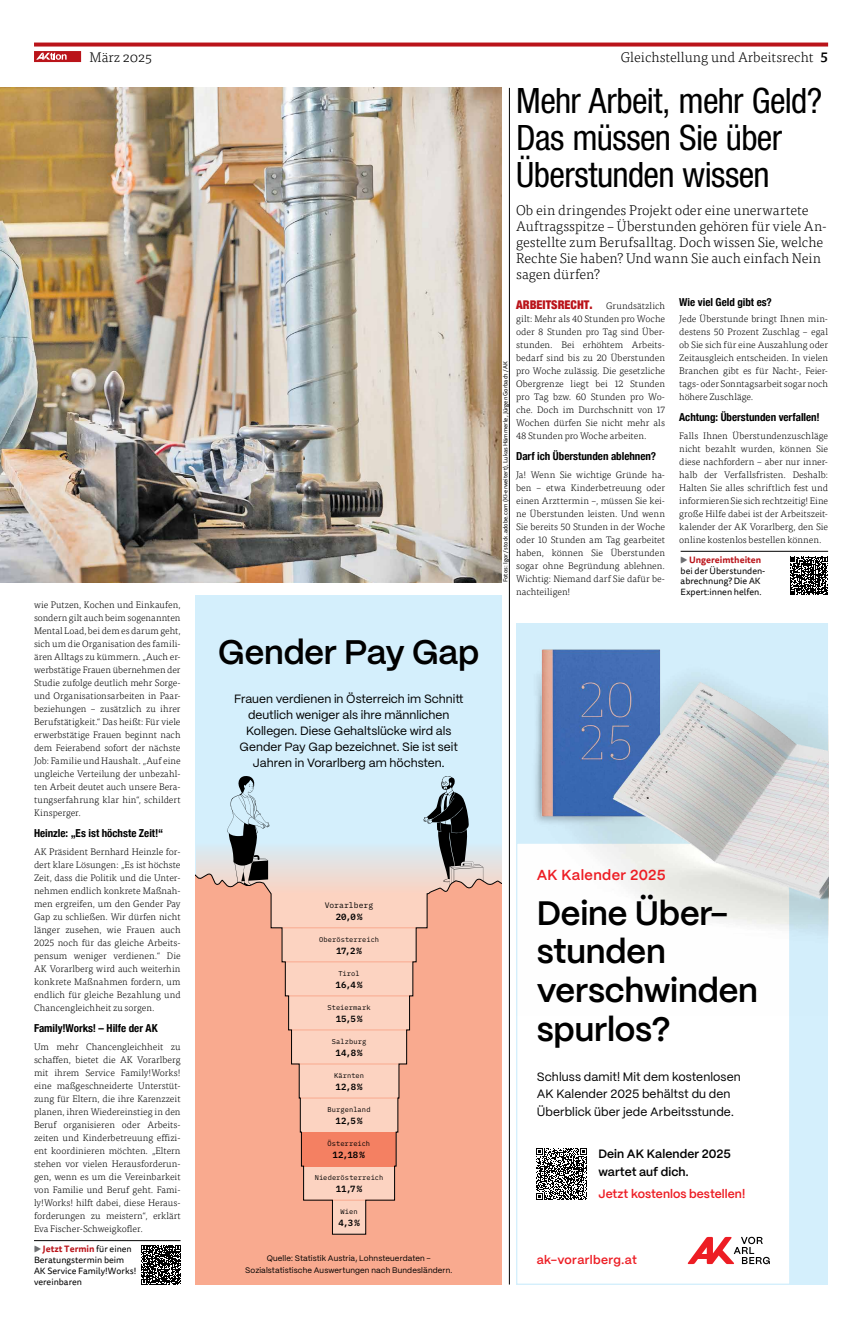
<style>
.page{position:relative;width:865px;height:1333px;background:#fff}
.page>*{position:absolute;margin:0;border:0;box-sizing:border-box;transform-origin:0 0}
.t1{font:condensed 35px/37px "Helvetica Neue LT Pro";letter-spacing:-.02em;color:#000}
.t2{font:600 34px "PP Mori";letter-spacing:-.005em;color:#000}
.t3{font:600 33.8px/38.7px "PP Mori";letter-spacing:-.005em;color:#000}
.t4{font:600 14.5px "PP Mori";letter-spacing:.025em;color:#ed1d24}
.t5{font:300 14px/16px "Tisa Pro";color:#000}
.t6{font:12.1px/17.5px "PP Mori";letter-spacing:.005em;color:#000}
.t7{font:600 12.1px/17.5px "PP Mori";letter-spacing:.005em;color:#000}
.t8{font:600 12.1px "PP Mori";letter-spacing:.005em;color:#ed1d24}
.t9{font:600 12.1px "PP Mori";letter-spacing:.03em;color:#ed1d24}
.t10{font:12px/16px "PP Mori";color:#000;text-align:center}
.t11{font:900 condensed 12px "Helvetica Neue";color:#ba141a}
.t12{font:700 condensed 11px "Helvetica Neue";color:#000}
.t13{font:300 9.5px/13px "Tisa Pro";color:#000;text-align:justify}
.t14{font:9px/10.8px "Tisa Sans Pro";color:#000}
.t15{font:600 9px "IBM Plex Mono";letter-spacing:.005em;color:#000}
.t16{font:8px/12px "PP Mori";letter-spacing:.015em;color:#000;text-align:center}
.t17{font:8px "IBM Plex Mono";color:#000}
.t18{font:7px "IBM Plex Mono";letter-spacing:.01em;color:#000}
.t19{font:6px "Tisa Sans Offc Pro";color:#000}
.s1{font-weight:500}
.s2{font-weight:700;font-size:12px;color:#6d6e71}
.s3{font-weight:700;color:#ba141a}
.s4{font-family:"Tisa Pro";font-weight:300;font-stretch:normal;font-size:9.5px;color:#000}
</style>
<div class="page">
<div style="left:34px;top:51px;width:47px;height:11px;background:#ba141a"></div>
<svg style="left:36px;top:53px;width:31px;height:7px"></svg>
<svg style="left:34px;top:43px;width:794px;height:4px;background:#c12e34"></svg>
<img style="left:0;top:88px;width:502px;height:494px">
<div style="left:516px;top:623px;width:312px;height:661px;background:#d4effc"></div>
<div style="left:517px;top:1015px;width:272px;height:269px;background:#fff"></div>
<svg style="left:687px;top:1236px;width:82px;height:28px;background:#e3acad"></svg>
<img style="left:517px;top:649px;width:311px;height:366px">
<svg style="left:535px;top:1147px;width:52px;height:52px;background:#797979"></svg>
<hr style="left:680px;top:551px;width:148px;height:1px;background:#000">
<svg style="left:790px;top:556px;width:38px;height:39px"></svg>
<hr style="left:34px;top:1240px;width:146px;height:1px;background:#000">
<svg style="left:141px;top:1245px;width:40px;height:39px"></svg>
<div style="left:196px;top:595px;width:306px;height:689px;background:#d4effc"></div>
<svg style="left:196px;top:849px;width:306px;height:21px"></svg>
<svg style="left:423px;top:776px;width:60px;height:94px"></svg>
<svg style="left:227px;top:776px;width:42px;height:94px"></svg>
<svg style="left:196px;top:870px;width:306px;height:414px;background:#f6b39b"></svg>
<hr style="left:509px;top:88px;width:1px;height:1196px;background:#000">
<h3 class="t5" style="left:89px;top:48px;width:64px">März 2025</h3>
<h3 class="t5" style="left:620px;top:48px;width:209px">Gleichstellung und Arbeitsrecht <span class="s1">5</span></h3>
<h1 class="t1" style="left:516px;top:82px;width:308px">Mehr Arbeit, mehr Geld?<br>Das müssen Sie über<br>Überstunden wissen</h1>
<h3 class="t5" style="left:516px;top:201px;width:312px">Ob ein dringendes Projekt oder eine unerwartete Auftragsspitze – Überstunden gehören für viele An&shy;gestellte zum Berufsalltag. Doch wissen Sie, welche Rechte Sie haben? Und wann Sie auch einfach Nein sagen dürfen?</h3>
<p class="t13" style="left:34px;top:598px;width:148px">wie Putzen, Kochen und Einkaufen, sondern gilt auch beim sogenannten Mental Load, bei dem es darum geht, sich um die Organisation des famili&shy;ären Alltags zu kümmern. „Auch er&shy;werbstätige Frauen übernehmen der Studie zufolge deutlich mehr Sorge&shy;und Organisationsarbeiten in Paar&shy;beziehungen – zusätzlich zu ihrer Berufstätigkeit.“ Das heißt: Für viele erwerbstätige Frauen beginnt nach dem Feierabend sofort der nächste Job: Familie und Haushalt. „Auf eine ungleiche Verteilung der unbezahl&shy;ten Arbeit deutet auch unsere Bera&shy;tungserfahrung klar hin“, schildert Kinsperger.</p>
<p class="t12" style="left:34px;top:823px;width:131px">Heinzle: „Es ist höchste Zeit!“</p>
<p class="t13" style="left:34px;top:845px;width:148px">AK Präsident Bernhard Heinzle for&shy;dert klare Lösungen: „Es ist höchste Zeit, dass die Politik und die Unter&shy;nehmen endlich konkrete Maßnah&shy;men ergreifen, um den Gender Pay Gap zu schließen. Wir dürfen nicht länger zusehen, wie Frauen auch 2025 noch für das gleiche Arbeits&shy;pensum weniger verdienen.“ Die AK Vorarlberg wird auch weiterhin konkrete Maßnahmen fordern, um endlich für gleiche Bezahlung und Chancengleichheit zu sorgen.</p>
<p class="t12" style="left:34px;top:1018px;width:125px">Family!Works! – Hilfe der AK</p>
<p class="t13" style="left:34px;top:1040px;width:148px">Um mehr Chancengleichheit zu schaffen, bietet die AK Vorarlberg mit ihrem Service Family!Works! eine maßgeschneiderte Unterstüt&shy;zung für Eltern, die ihre Karenzzeit planen, ihren Wiedereinstieg in den Beruf organisieren oder Arbeits&shy;zeiten und Kinderbetreuung effizi&shy;ent koordinieren möchten. „Eltern stehen vor vielen Herausforderun&shy;gen, wenn es um die Vereinbarkeit von Familie und Beruf geht. Fami&shy;ly!Works! hilft dabei, diese Heraus&shy;forderungen zu meistern“, erklärt Eva Fischer-Schweigkofler.</p>
<p class="t14" style="left:34px;top:1243px;width:104px"><span class="s2">▸</span> <span class="s3">Jetzt Termin</span> für einen<br>Beratungstermin beim<br>AK Service Family!Works! vereinbaren</p>
<h2 class="t2" style="left:218px;top:623px;width:262px">Gender Pay Gap</h2>
<p class="t10" style="left:234px;top:690px;width:231px">Frauen verdienen in Österreich im Schnitt deutlich weniger als ihre männlichen Kollegen. Diese Gehaltslücke wird als Gender Pay Gap bezeichnet. Sie ist seit Jahren in Vorarlberg am höchsten.</p>
<p class="t11" style="left:516px;top:295px;width:150px">ARBEITSRECHT. <span class="s4">Grundsätzlich</span></p>
<p class="t13" style="left:516px;top:312px;width:150px">gilt: Mehr als 40 Stunden pro Woche oder 8 Stunden pro Tag sind Über&shy;stunden. Bei erhöhtem Arbeits&shy;bedarf sind bis zu 20 Überstunden pro Woche zulässig. Die gesetzliche Obergrenze liegt bei 12 Stunden pro Tag bzw. 60 Stunden pro Wo&shy;che. Doch im Durchschnitt von 17<br>Wochen dürfen Sie nicht mehr als 48 Stunden pro Woche arbeiten.</p>
<p class="t12" style="left:516px;top:446px;width:141px">Darf ich Überstunden ablehnen?</p>
<p class="t13" style="left:516px;top:468px;width:150px">Ja! Wenn Sie wichtige Gründe ha&shy;ben – etwa Kinderbetreuung oder einen Arzttermin –, müssen Sie kei&shy;ne Überstunden leisten. Und wenn Sie bereits 50 Stunden in der Woche oder 10 Stunden am Tag gearbeitet haben, können Sie Überstunden sogar ohne Begründung ablehnen.<br>Wichtig: Niemand darf Sie dafür be&shy;nachteiligen!</p>
<p class="t19" style="left:501px;top:582px;width:222px;rotate:-90deg">Fotos: Igor / stock.adobe.com (KI-erweitert), Lukas Hämmerle, Jürgen Gorbach/AK</p>
<p class="t12" style="left:679px;top:293px;width:94px">Wie viel Geld gibt es?</p>
<p class="t13" style="left:679px;top:312px;width:150px">Jede Überstunde bringt Ihnen min&shy;destens 50 Prozent Zuschlag – egal ob Sie sich für eine Auszahlung oder Zeitausgleich entscheiden. In vielen Branchen gibt es für Nacht-, Feier&shy;tags- oder Sonntagsarbeit sogar noch höhere Zuschläge.</p>
<p class="t12" style="left:679px;top:407px;width:142px">Achtung: Überstunden verfallen!</p>
<p class="t13" style="left:679px;top:429px;width:150px">Falls Ihnen Überstundenzuschläge nicht bezahlt wurden, können Sie diese nachfordern – aber nur inner&shy;halb der Verfallsfristen. Deshalb:<br>Halten Sie alles schriftlich fest und informieren Sie sich rechtzeitig! Eine große Hilfe dabei ist der Arbeitszeit&shy;kalender der AK Vorarlberg, den Sie online kostenlos bestellen können.</p>
<p class="t14" style="left:680px;top:554px;width:86px"><span class="s2">▸</span> <span class="s3">Ungereimtheiten </span>bei der Überstunden&shy;abrechnung? Die AK<br>Expert:innen helfen.</p>
<p class="t17" style="left:325px;top:898px;width:50px">Vorarlberg</p>
<p class="t15" style="left:336px;top:909px;width:28px">20,0%</p>
<p class="t18" style="left:319px;top:933px;width:61px">Oberösterreich</p>
<p class="t15" style="left:336px;top:943px;width:27px">17,2 %</p>
<p class="t18" style="left:338px;top:967px;width:23px">Tirol</p>
<p class="t15" style="left:335px;top:977px;width:28px">16,4%</p>
<p class="t18" style="left:327px;top:1001px;width:44px">Steiermark</p>
<p class="t15" style="left:336px;top:1011px;width:28px">15,5%</p>
<p class="t18" style="left:332px;top:1035px;width:36px">Salzburg</p>
<p class="t15" style="left:335px;top:1045px;width:28px">14,8%</p>
<p class="t18" style="left:334px;top:1069px;width:32px">Kärnten</p>
<p class="t15" style="left:335px;top:1079px;width:29px">12,8%</p>
<p class="t18" style="left:327px;top:1103px;width:44px">Burgenland</p>
<p class="t15" style="left:335px;top:1113px;width:28px">12,5%</p>
<p class="t18" style="left:327px;top:1137px;width:44px">Österreich</p>
<p class="t15" style="left:332px;top:1147px;width:34px">12,18%</p>
<p class="t18" style="left:315px;top:1171px;width:70px">Niederösterreich</p>
<p class="t15" style="left:336px;top:1181px;width:28px">11,7 %</p>
<p class="t18" style="left:340px;top:1205px;width:19px">Wien</p>
<p class="t15" style="left:338px;top:1215px;width:23px">4,3 %</p>
<p class="t16" style="left:245px;top:1251px;width:209px">Quelle: Statistik Austria, Lohnsteuerdaten –<br>Sozialstatistische Auswertungen nach Bundesländern.</p>
<h3 class="t4" style="left:536px;top:862px;width:130px">AK Kalender 2025</h3>
<h3 class="t3" style="left:536px;top:891px;width:223px">Deine Über&shy;stunden verschwinden spurlos?</h3>
<p class="t6" style="left:536px;top:1066px;width:205px">Schluss damit! Mit dem kostenlosen<br>AK Kalender 2025 behältst du den<br>Überblick über jede Arbeitsstunde.</p>
<p class="t7" style="left:598px;top:1144px;width:134px">Dein AK Kalender 2025 wartet auf dich.</p>
<p class="t8" style="left:598px;top:1183px;width:148px">Jetzt kostenlos bestellen!</p>
<p class="t9" style="left:536px;top:1249px;width:102px">ak-vorarlberg.at</p>
</div>
